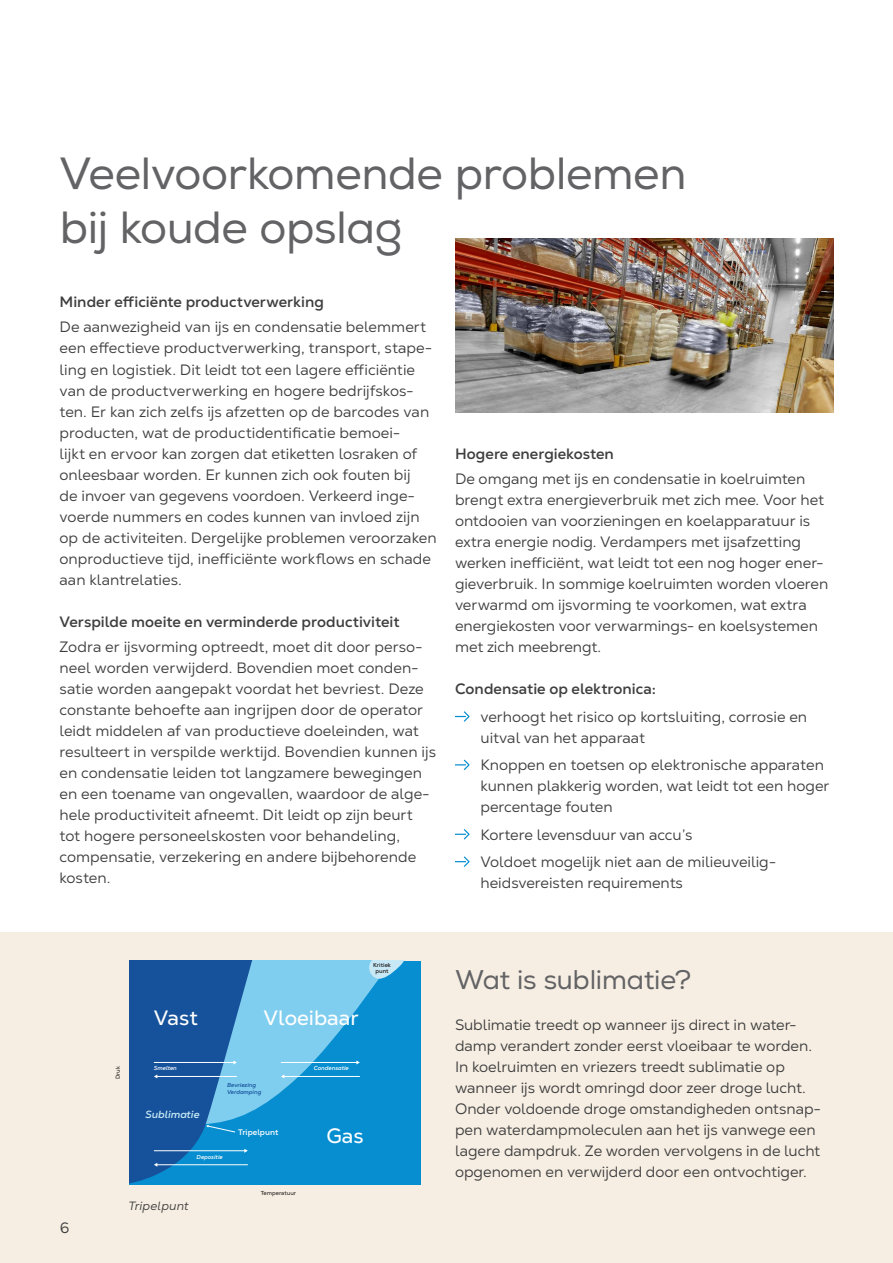
<style>
.page{position:relative;width:893px;height:1263px;background:#fff}
.page>*{position:absolute;margin:0;border:0;box-sizing:border-box;transform-origin:0 0}
.Headline{font:45px/54px "Nexa";letter-spacing:-.01em;color:#636366}
.Headline_2{font:27px "Nexa";letter-spacing:-.01em;color:#636366}
.t1{font:20.7px "Nexa Text";color:#fff}
.Body_copy{font:15px/21px "Nexa Text";color:#3e3e3f}
.Bullit_list2{font:15px/21px "Nexa Text";color:#3e3e3f}
.Sub_heading{font:700 15px "Nexa Text";color:#3e3e3f}
.Pagina{font:15px "Nexa Text";color:#3e3e3f}
.t2{font:italic 12px "Nexa Text";letter-spacing:.01em;color:#3e3e3f}
.t3{font:italic 700 10.35px "Nexa Text";color:#c7e9f6}
.t4{font:700 8.1px "Nexa Text";color:#fff}
.t5{font:italic 700 5.7px "Nexa Text";color:#fff}
.t6{font:italic 700 5.7px/6.9px "Nexa Text";color:#16529b}
.t7{font:5.7px "Nexa Text";color:#231f20}
.t8{font:700 5.7px/6.3px "Nexa Text";color:#231f20;text-align:center}
</style>
<div class="page">
<div style="left:0;top:932px;width:893px;height:331px;background:#f6eee2"></div>
<svg style="left:455px;top:711px;width:15px;height:11px"></svg>
<svg style="left:455px;top:759px;width:15px;height:11px"></svg>
<svg style="left:455px;top:829px;width:15px;height:11px"></svg>
<svg style="left:455px;top:856px;width:15px;height:11px"></svg>
<img style="left:455px;top:238px;width:378px;height:174px">
<div style="left:130px;top:961px;width:291px;height:224px;background:#068ed0"></div>
<svg style="left:130px;top:961px;width:274px;height:223px"></svg>
<p class="Headline" style="left:60px;top:148px;width:628px">Veelvoorkomende problemen bij koude opslag</p>
<p class="Sub_heading" style="left:60px;top:293px;width:266px">Minder efficiënte productverwerking</p>
<p class="Body_copy" style="left:60px;top:317px;width:379px">De aanwezigheid van ijs en condensatie belemmert een effectieve productverwerking, transport, stape&shy;ling en logistiek. Dit leidt tot een lagere efficiëntie van de productverwerking en hogere bedrijfskos&shy;ten. Er kan zich zelfs ijs afzetten op de barcodes van producten, wat de productidentificatie bemoei-<br>lijkt en ervoor kan zorgen dat etiketten losraken of onleesbaar worden. Er kunnen zich ook fouten bij<br>de invoer van gegevens voordoen. Verkeerd inge&shy;voerde nummers en codes kunnen van invloed zijn op de activiteiten. Dergelijke problemen veroorzaken onproductieve tijd, inefficiënte workflows en schade aan klantrelaties.</p>
<p class="Sub_heading" style="left:60px;top:612px;width:341px">Verspilde moeite en verminderde productiviteit</p>
<p class="Body_copy" style="left:60px;top:636px;width:378px">Zodra er ijsvorming optreedt, moet dit door perso&shy;neel worden verwijderd. Bovendien moet conden&shy;satie worden aangepakt voordat het bevriest. Deze constante behoefte aan ingrijpen door de operator leidt middelen af van productieve doeleinden, wat resulteert in verspilde werktijd. Bovendien kunnen ijs en condensatie leiden tot langzamere bewegingen en een toename van ongevallen, waardoor de alge&shy;hele productiviteit afneemt. Dit leidt op zijn beurt tot hogere personeelskosten voor behandeling, compensatie, verzekering en andere bijbehorende kosten.</p>
<p class="Sub_heading" style="left:455px;top:444px;width:160px">Hogere energiekosten</p>
<p class="Body_copy" style="left:455px;top:469px;width:375px">De omgang met ijs en condensatie in koelruimten brengt extra energieverbruik met zich mee. Voor het ontdooien van voorzieningen en koelapparatuur is extra energie nodig. Verdampers met ijsafzetting werken inefficiënt, wat leidt tot een nog hoger ener&shy;gieverbruik. In sommige koelruimten worden vloeren verwarmd om ijsvorming te voorkomen, wat extra energiekosten voor verwarmings- en koelsystemen met zich meebrengt.</p>
<p class="Sub_heading" style="left:455px;top:680px;width:202px">Condensatie op elektronica:</p>
<p class="Bullit_list2" style="left:480px;top:706px;width:328px">verhoogt het risico op kortsluiting, corrosie en uitval van het apparaat</p>
<p class="Bullit_list2" style="left:480px;top:754px;width:350px">Knoppen en toetsen op elektronische apparaten kunnen plakkerig worden, wat leidt tot een hoger percentage fouten</p>
<p class="Bullit_list2" style="left:480px;top:824px;width:213px">Kortere levensduur van accu’s</p>
<p class="Bullit_list2" style="left:480px;top:851px;width:297px">Voldoet mogelijk niet aan de milieuveilig&shy;heidsvereisten requirements</p>
<p class="Pagina" style="left:60px;top:1219px;width:12px">6</p>
<p class="t1" style="left:154px;top:1005px;width:45px">Vast</p>
<p class="t1" style="left:264px;top:1005px;width:97px">Vloeibaar</p>
<p class="t8" style="left:373px;top:961px;width:19px">Kritiek punt</p>
<p class="t7" style="left:114px;top:1079px;width:15px;rotate:-90deg">Druk</p>
<p class="t5" style="left:154px;top:1065px;width:25px">Smelten</p>
<p class="t5" style="left:314px;top:1065px;width:36px">Condensatie</p>
<p class="t6" style="left:227px;top:1081px;width:36px">Bevriezing<br>Verdamping</p>
<p class="t3" style="left:145px;top:1108px;width:56px">Sublimatie</p>
<p class="t5" style="left:197px;top:1153px;width:28px">Depositie</p>
<p class="t2" style="left:128px;top:1198px;width:62px">Tripelpunt</p>
<p class="t4" style="left:238px;top:1126px;width:42px">Tripelpunt</p>
<p class="t7" style="left:261px;top:1189px;width:37px">Temperatuur</p>
<p class="t1" style="left:326px;top:1123px;width:39px">Gas</p>
<p class="Headline_2" style="left:455px;top:964px;width:238px">Wat is sublimatie?</p>
<p class="Body_copy" style="left:455px;top:1014px;width:368px">Sublimatie treedt op wanneer ijs direct in water&shy;damp verandert zonder eerst vloeibaar te worden.<br>In koelruimten en vriezers treedt sublimatie op wanneer ijs wordt omringd door zeer droge lucht.<br>Onder voldoende droge omstandigheden ontsnap&shy;pen waterdampmoleculen aan het ijs vanwege een lagere dampdruk. Ze worden vervolgens in de lucht opgenomen en verwijderd door een ontvochtiger.</p>
</div>
